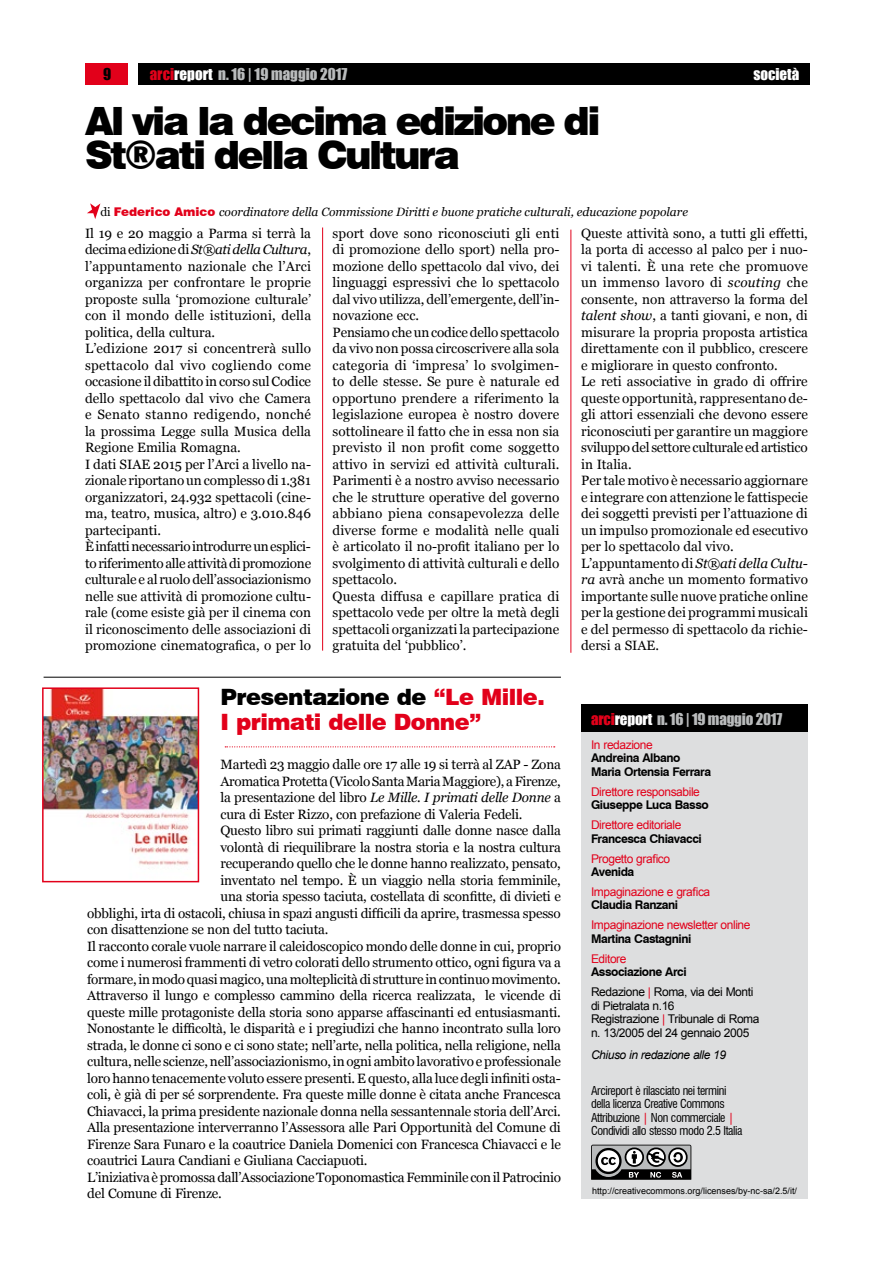
<style>
.page{position:relative;width:893px;height:1263px;background:#fff}
.page>*{position:absolute;margin:0;border:0;box-sizing:border-box;transform-origin:0 0}
.t1{font:900 39px/34.5px "Swiss 721 BT";letter-spacing:-.065em;color:#000}
.t2{font:900 22.5px/24.6px "Swiss 721 BT";letter-spacing:-.025em;color:#e2001a}
.t3{font:15px "Impact";color:#b9bbbc}
.t4{font:15px "Impact";color:#fff}
.t5{font:15px "Impact";color:#000}
.t6{font:13.5px/16.5px "Georgia";letter-spacing:-.005em;color:#000}
.t7{font:13.5px "Georgia";letter-spacing:-.025em;color:#000}
.t8{font:italic 13.5px "Georgia";letter-spacing:-.015em;color:#000}
.t9{font:12px "Arial";letter-spacing:-.035em;color:#e2001a}
.t10{font:700 12px/13.5px "Swiss 721 BT";letter-spacing:-.035em;color:#000}
.t11{font:condensed 12px/13.5px "Swiss 721 BT";letter-spacing:-.035em;color:#000}
.t12{font:12px/13.5px "Arial";letter-spacing:-.035em;color:#000}
.t13{font:italic 12px "Georgia";color:#000}
.t14{font:italic 12px "Arial";letter-spacing:-.035em;color:#000}
.t15{font:9px "Arial";color:#000}
.s1{color:#e2001a}
.s2{color:#fff}
.s3{font-style:normal}
.s4{font-family:"Swiss 721 BT";font-weight:900;font-style:normal;color:#e2001a}
.s5{font-style:italic}
.s6{color:#000}
</style>
<div class="page">
<div style="left:85px;top:64px;width:43px;height:21px;background:#e2001a"></div>
<div style="left:138px;top:64px;width:672px;height:21px;background:#000"></div>
<div style="left:581px;top:704px;width:227px;height:495px;background:#dddedf"></div>
<div style="left:581px;top:704px;width:227px;height:28px;background:#000"></div>
<svg style="left:591px;top:1145px;width:100px;height:35px"></svg>
<hr style="left:322px;top:227px;width:1px;height:424px;background:#e2001a">
<hr style="left:44px;top:677px;width:517px;height:1px;background:#000">
<img style="left:45px;top:690px;width:151px;height:179px">
<div style="left:42px;top:687px;width:157px;height:195px;border:2px solid #e2001a"></div>
<svg style="left:225px;top:746px;width:330px;height:1px"></svg>
<svg style="left:87px;top:203px;width:13px;height:16px"></svg>
<hr style="left:570px;top:230px;width:1px;height:423px;background:#e2001a">
<p class="t5" style="left:103px;top:62px;width:10px">9</p>
<p class="t3" style="left:150px;top:62px;width:199px"><span class="s1">ARCI</span><span class="s2">REPORT</span> N. 16 | 19 MAGGIO 2017</p>
<p class="t4" style="left:753px;top:62px;width:48px">SOCIETÀ</p>
<h1 class="t1" style="left:85px;top:103px;width:517px">Al via la decima edizione di<br>St®ati della Cultura</h1>
<p class="t13" style="left:100px;top:204px;width:589px"><span class="s3">di</span> <span class="s4">Federico Amico</span> coordinatore della Commissione Diritti e buone pratiche culturali, educazione popolare</p>
<p class="t6" style="left:581px;top:225px;width:228px">Queste attività sono, a tutti gli effetti, la porta di accesso al palco per i nuo&shy;vi talenti. È una rete che promuove un immenso lavoro di <span class="s5">scouting</span> che consente, non attraverso la forma del <span class="s5">talent show</span>, a tanti giovani, e non, di misurare la propria proposta artistica direttamente con il pubblico, crescere e migliorare in questo confronto.<br>Le reti associative in grado di offrire queste opportunità, rappresentano de&shy;gli attori essenziali che devono essere riconosciuti per garantire un maggiore sviluppo del settore culturale ed artistico in Italia.<br>Per tale motivo è necessario aggiornare e integrare con attenzione le fattispecie dei soggetti previsti per l’attuazione di un impulso promozionale ed esecutivo per lo spettacolo dal vivo.<br>L’appuntamento di <span class="s5">St®ati della Cultu&shy;ra</span> avrà anche un momento formativo importante sulle nuove pratiche online per la gestione dei programmi musicali e del permesso di spettacolo da richie&shy;dersi a SIAE.</p>
<p class="t6" style="left:85px;top:225px;width:228px">Il 19 e 20 maggio a Parma si terrà la decima edizione di <span class="s5">St®ati della Cultura</span>, l’appuntamento nazionale che l’Arci organizza per confrontare le proprie proposte sulla ‘promozione culturale’ con il mondo delle istituzioni, della politica, della cultura.<br>L’edizione 2017 si concentrerà sullo spettacolo dal vivo cogliendo come occasione il dibattito in corso sul Codice dello spettacolo dal vivo che Camera e Senato stanno redigendo, nonché la prossima Legge sulla Musica della Regione Emilia Romagna.<br>I dati SIAE 2015 per l’Arci a livello na&shy;zionale riportano un complesso di 1.381 organizzatori, 24.932 spettacoli (cine&shy;ma, teatro, musica, altro) e 3.010.846 partecipanti.<br>È infatti necessario introdurre un esplici&shy;to riferimento alle attività di promozione culturale e al ruolo dell’associazionismo nelle sue attività di promozione cultu&shy;rale (come esiste già per il cinema con il riconoscimento delle associazioni di promozione cinematografica, o per lo</p>
<p class="t6" style="left:333px;top:225px;width:228px">sport dove sono riconosciuti gli enti di promozione dello sport) nella pro&shy;mozione dello spettacolo dal vivo, dei linguaggi espressivi che lo spettacolo dal vivo utilizza, dell’emergente, dell’in&shy;novazione ecc.<br>Pensiamo che un codice dello spettacolo da vivo non possa circoscrivere alla sola categoria di ‘impresa’ lo svolgimen&shy;to delle stesse. Se pure è naturale ed opportuno prendere a riferimento la legislazione europea è nostro dovere sottolineare il fatto che in essa non sia previsto il non profit come soggetto attivo in servizi ed attività culturali.<br>Parimenti è a nostro avviso necessario che le strutture operative del governo abbiano piena consapevolezza delle diverse forme e modalità nelle quali è articolato il no-profit italiano per lo svolgimento di attività culturali e dello spettacolo.<br>Questa diffusa e capillare pratica di spettacolo vede per oltre la metà degli spettacoli organizzati la partecipazione gratuita del ‘pubblico’.</p>
<h2 class="t2" style="left:220px;top:685px;width:326px"><span class="s6">Presentazione de</span> “Le Mille.<br>I primati delle Donne”</h2>
<p class="t6" style="left:220px;top:757px;width:342px">Martedì 23 maggio dalle ore 17 alle 19 si terrà al ZAP - Zona</p>
<p class="t7" style="left:220px;top:773px;width:342px">Aromatica Protetta (Vicolo Santa Maria Maggiore), a Firenze,</p>
<p class="t8" style="left:220px;top:789px;width:342px"><span class="s3">la presentazione del libro</span> Le Mille. I primati delle Donne <span class="s3">a</span></p>
<p class="t6" style="left:220px;top:806px;width:304px">cura di Ester Rizzo, con prefazione di Valeria Fedeli.</p>
<p class="t6" style="left:220px;top:823px;width:342px">Questo libro sui primati raggiunti dalle donne nasce dalla</p>
<p class="t6" style="left:220px;top:839px;width:342px">volontà di riequilibrare la nostra storia e la nostra cultura</p>
<p class="t6" style="left:220px;top:856px;width:342px">recuperando quello che le donne hanno realizzato, pensato,</p>
<p class="t6" style="left:220px;top:872px;width:342px">inventato nel tempo. È un viaggio nella storia femminile,</p>
<p class="t6" style="left:220px;top:889px;width:342px">una storia spesso taciuta, costellata di sconfitte, di divieti e</p>
<p class="t6" style="left:87px;top:905px;width:475px">obblighi, irta di ostacoli, chiusa in spazi angusti difficili da aprire, trasmessa spesso</p>
<p class="t6" style="left:87px;top:922px;width:243px">con disattenzione se non del tutto taciuta.</p>
<p class="t6" style="left:87px;top:938px;width:475px">Il racconto corale vuole narrare il caleidoscopico mondo delle donne in cui, proprio</p>
<p class="t6" style="left:87px;top:955px;width:475px">come i numerosi frammenti di vetro colorati dello strumento ottico, ogni figura va a</p>
<p class="t6" style="left:87px;top:971px;width:475px">formare, in modo quasi magico, una molteplicità di strutture in continuo movimento.</p>
<p class="t6" style="left:87px;top:988px;width:475px">Attraverso il lungo e complesso cammino della ricerca realizzata, le vicende di</p>
<p class="t6" style="left:87px;top:1004px;width:475px">queste mille protagoniste della storia sono apparse affascinanti ed entusiasmanti.</p>
<p class="t6" style="left:87px;top:1021px;width:475px">Nonostante le difficoltà, le disparità e i pregiudizi che hanno incontrato sulla loro</p>
<p class="t6" style="left:87px;top:1037px;width:475px">strada, le donne ci sono e ci sono state; nell’arte, nella politica, nella religione, nella</p>
<p class="t6" style="left:87px;top:1054px;width:475px">cultura, nelle scienze, nell’associazionismo, in ogni ambito lavorativo e professionale</p>
<p class="t6" style="left:87px;top:1070px;width:475px">loro hanno tenacemente voluto essere presenti. E questo, alla luce degli infiniti osta-</p>
<p class="t6" style="left:87px;top:1087px;width:475px">coli, è già di per sé sorprendente. Fra queste mille donne è citata anche Francesca</p>
<p class="t6" style="left:87px;top:1103px;width:475px">Chiavacci, la prima presidente nazionale donna nella sessantennale storia dell’Arci.</p>
<p class="t6" style="left:87px;top:1120px;width:475px">Alla presentazione interverranno l’Assessora alle Pari Opportunità del Comune di</p>
<p class="t6" style="left:87px;top:1136px;width:475px">Firenze Sara Funaro e la coautrice Daniela Domenici con Francesca Chiavacci e le</p>
<p class="t6" style="left:87px;top:1152px;width:282px">coautrici Laura Candiani e Giuliana Cacciapuoti.</p>
<p class="t6" style="left:87px;top:1169px;width:475px">L’iniziativa è promossa dall’Associazione Toponomastica Femminile con il Patrocinio</p>
<p class="t6" style="left:87px;top:1185px;width:136px">del Comune di Firenze.</p>
<p class="t3" style="left:591px;top:707px;width:193px"><span class="s1">ARCI</span><span class="s2">REPORT</span> N. 16 | 19 MAGGIO 2017</p>
<p class="t9" style="left:591px;top:737px;width:63px">In redazione</p>
<p class="t10" style="left:591px;top:751px;width:122px">Andreina Albano<br>Maria Ortensia Ferrara</p>
<p class="t9" style="left:591px;top:784px;width:110px">Direttore responsabile</p>
<p class="t10" style="left:591px;top:798px;width:119px">Giuseppe Luca Basso</p>
<p class="t9" style="left:591px;top:817px;width:92px">Direttore editoriale</p>
<p class="t10" style="left:591px;top:831px;width:112px">Francesca Chiavacci</p>
<p class="t9" style="left:591px;top:850px;width:81px">Progetto grafico</p>
<p class="t10" style="left:591px;top:865px;width:45px">Avenida</p>
<p class="t9" style="left:591px;top:884px;width:121px">Impaginazione e grafica</p>
<p class="t10" style="left:591px;top:898px;width:89px">Claudia Ranzani</p>
<p class="t9" style="left:591px;top:917px;width:161px">Impaginazione newsletter online</p>
<p class="t10" style="left:591px;top:932px;width:102px">Martina Castagnini</p>
<p class="t9" style="left:591px;top:951px;width:37px">Editore</p>
<p class="t10" style="left:591px;top:965px;width:97px">Associazione Arci</p>
<p class="t12" style="left:591px;top:985px;width:170px">Redazione <span class="s1">|</span> Roma, via dei Monti di Pietralata n.16<br>Registrazione <span class="s1">|</span> Tribunale di Roma n. 13/2005 del 24 gennaio 2005</p>
<p class="t14" style="left:591px;top:1047px;width:137px">Chiuso in redazione alle 19</p>
<p class="t11" style="left:591px;top:1083px;width:153px">Arcireport è rilasciato nei termini della licenza Creative Commons Attribuzione <span class="s1">|</span> Non commerciale <span class="s1">| </span>Condividi allo stesso modo 2.5 Italia</p>
<p class="t15" style="left:592px;top:1185px;width:207px">http://creativecommons.org/licenses/by-nc-sa/2.5/it/</p>
</div>
